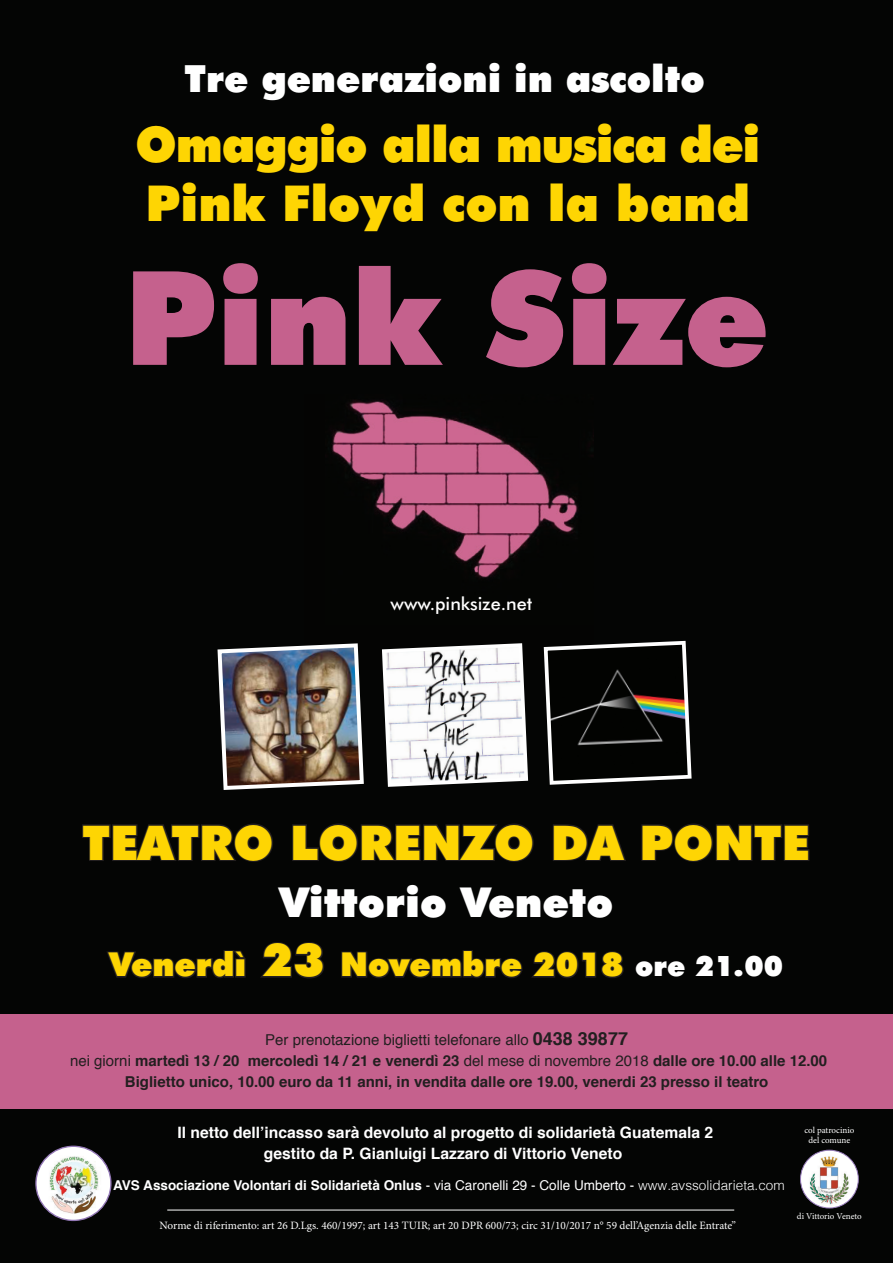
<style>
.page{position:relative;width:893px;height:1263px;background:#040504}
.page>*{position:absolute;margin:0;border:0;box-sizing:border-box;transform-origin:0 0}
.t1{font:900 130.65px "Futura BT";color:#c5618d}
.t2{font:900 49.5px/59.4px "Futura BT";letter-spacing:-.025em;color:#fed503}
.t3{font:900 47.85px "Futura BT";color:#fed503}
.t4{font:900 41.25px "Futura BT";color:#fff}
.t5{font:900 37.5px "Futura BT";color:#fff}
.t6{font:900 33px "Futura BT";color:#fed503}
.t7{font:500 18px "Futura BT";color:#fff}
.t8{font:700 15.6px/20.5px "Helvetica";color:#fff;text-align:center}
.t9{font:700 15px/21px "Helvetica";color:#231f20;text-align:center}
.t10{font:700 13.5px "Helvetica";color:#fff}
.t11{font:11.25px "Minion Pro";color:#fff}
.t12{font:9px/10.8px "Minion Pro";color:#fff;text-align:center}
.s1{font-size:45.75px}
.s2{font-size:28.2px;color:#fff}
.s3{font-weight:400}
.s4{font-size:18px}
.s5{font-weight:300}
</style>
<div class="page">
<svg style="left:82px;top:823px;width:191px;height:39px"></svg>
<svg style="left:292px;top:823px;width:242px;height:39px"></svg>
<svg style="left:553px;top:824px;width:73px;height:37px"></svg>
<svg style="left:641px;top:823px;width:169px;height:39px"></svg>
<svg style="left:107px;top:950px;width:139px;height:28px"></svg>
<svg style="left:260px;top:942px;width:64px;height:37px"></svg>
<svg style="left:341px;top:950px;width:182px;height:28px"></svg>
<svg style="left:531px;top:951px;width:93px;height:27px"></svg>
<div style="left:0;top:1014px;width:893px;height:95px;background:#c5618d"></div>
<img style="left:332px;top:400px;width:261px;height:178px">
<img style="left:217px;top:643px;width:147px;height:147px">
<svg style="left:543px;top:640px;width:149px;height:145px"></svg>
<svg style="left:382px;top:643px;width:147px;height:144px;background:#d2d2d3"></svg>
<div style="left:36px;top:1146px;width:75px;height:74px;background:#fff;border-radius:50%"></div>
<img style="left:49px;top:1156px;width:52px;height:57px">
<div style="left:35px;top:1145px;width:77px;height:76px;border:1px solid #9378b6;border-radius:50%"></div>
<svg style="left:800px;top:1150px;width:58px;height:58px"></svg>
<img style="left:804px;top:1154px;width:51px;height:54px">
<div style="left:800px;top:1150px;width:59px;height:58px;border:1px solid #9378b6;border-radius:50%"></div>
<hr style="left:167px;top:1210px;width:567px;height:1px;background:#fff">
<h3 class="t5" style="left:184px;top:55px;width:522px">Tre generazioni in ascolto</h3>
<h2 class="t2" style="left:135px;top:114px;width:627px">Omaggio alla musica dei<br>Pink Floyd con la band</h2>
<h1 class="t1" style="left:124px;top:239px;width:646px">Pink Size</h1>
<p class="t7" style="left:391px;top:593px;width:143px">www.pinksize.net</p>
<h3 class="t3" style="left:83px;top:813px;width:729px">TEATRO LORENZO DA PONTE</h3>
<h3 class="t4" style="left:279px;top:877px;width:335px">Vittorio Veneto</h3>
<h3 class="t6" style="left:109px;top:944px;width:675px">Venerdì <span class="s1">23</span> Novembre 2018 <span class="s2">ore 21.00</span></h3>
<p class="t9" style="left:70px;top:1029px;width:759px"><span class="s3">Per prenotazione biglietti telefonare allo</span> <span class="s4">0438 39877<br></span><span class="s3">nei giorni</span> martedì 13 / 20 mercoledì 14 / 21 e venerdì 23 <span class="s3">del mese di novembre 2018</span> dalle ore 10.00 alle 12.00<br>Biglietto unico, 10.00 euro da 11 anni, in vendita dalle ore 19.00, venerdi 23 presso il teatro</p>
<p class="t8" style="left:177px;top:1123px;width:537px">Il netto dell’incasso sarà devoluto al progetto di solidarietà Guatemala 2 gestito da P. Gianluigi Lazzaro di Vittorio Veneto</p>
<p class="t12" style="left:804px;top:1125px;width:52px">col patrocinio del comune</p>
<p class="t10" style="left:113px;top:1175px;width:673px">AVS Associazione Volontari di Solidarietà Onlus <span class="s3">- via Caronelli 29 - Colle Umberto -</span> <span class="s5">www.avssolidarieta.com</span></p>
<p class="t11" style="left:159px;top:1218px;width:578px">Norme di riferimento: art 26 D.Lgs. 460/1997; art 143 TUIR; art 20 DPR 600/73; circ 31/10/2017 n° 59 dell’Agenzia delle Entrate”</p>
<p class="t12" style="left:797px;top:1211px;width:66px">di Vittorio Veneto</p>
</div>
